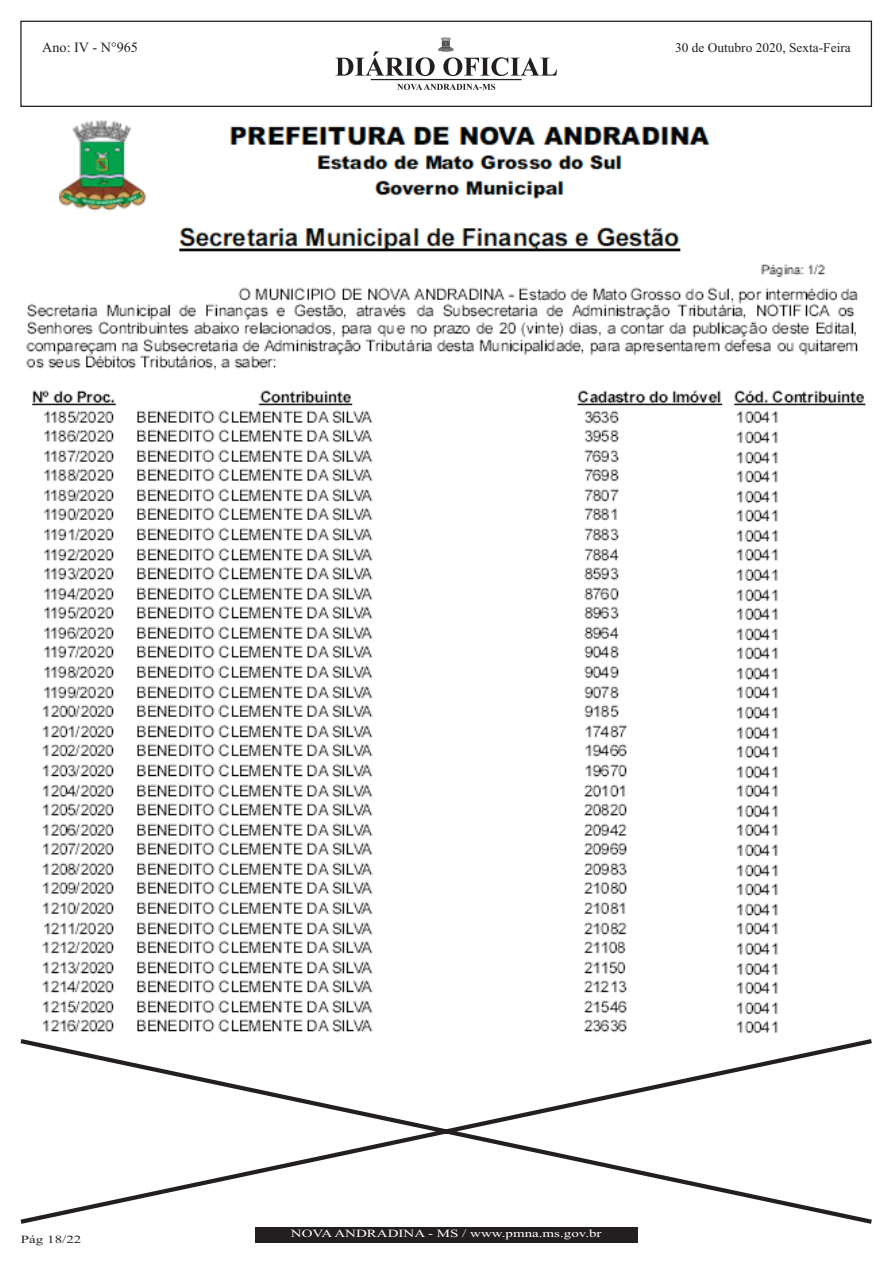
<style>
.page{position:relative;width:893px;height:1263px;background:#fff}
.page>*{position:absolute;margin:0;border:0;box-sizing:border-box;transform-origin:0 0}
.t1{font:14.25px "Times New Roman";color:#231f20}
.t2{font:13.35px "Times New Roman";color:#231f20}
.t3{font:10.95px "Times New Roman";color:#fff;scale:1.36 1}
.t4{font:10.95px "Times New Roman";color:#231f20;scale:1.36 1}
</style>
<div class="page">
<img style="left:26px;top:120px;width:840px;height:914px">
<div style="left:255px;top:1227px;width:382px;height:15px;background:#231f20"></div>
<svg style="left:20px;top:1039px;width:852px;height:185px"></svg>
<div style="left:20px;top:21px;width:852px;height:86px;border:1px solid #231f20"></div>
<svg style="left:335px;top:51px;width:222px;height:39px"></svg>
<img style="left:439px;top:38px;width:14px;height:13px">
<h1 class="t1" style="left:42px;top:42px;width:97px">Ano: IV - N°965</h1>
<p class="t2" style="left:675px;top:43px;width:177px">30 de Outubro 2020, Sexta-Feira</p>
<p class="t4" style="left:21px;top:1235px;width:46px">Pág 18/22</p>
<p class="t3" style="left:291px;top:1230px;width:230px">NOVAANDRADINA - MS / www.pmna.ms.gov.br</p>
</div>
